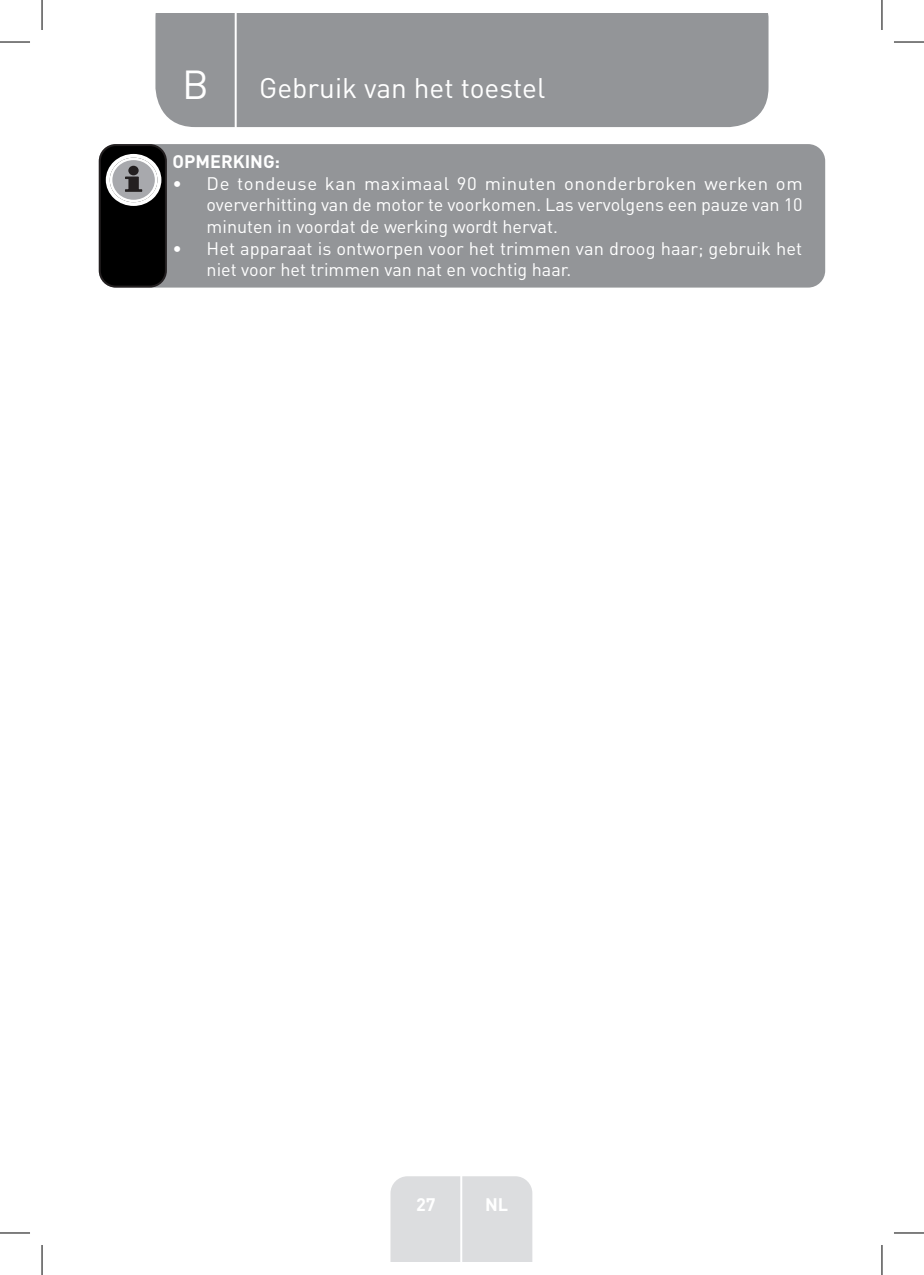
<style>
.page{position:relative;width:924px;height:1275px;background:#fff}
.page>*{position:absolute;margin:0;border:0;box-sizing:border-box;transform-origin:0 0}
.t1{font:40px "DIN Pro";color:#fff}
.TitreGauche__gabarit{font:28px "DIN Pro";color:#fff}
.t2{font:18px/21.6px "DIN Pro";color:#fff;text-align:justify}
.White_Text{font:700 18px "DIN Pro";color:#fff}
</style>
<div class="page">
<div style="left:155px;top:14px;width:613px;height:113px;background:#939598"></div>
<div style="left:390px;top:1176px;width:142px;height:85px;background:#dcdddf"></div>
<hr style="left:460px;top:1153px;width:2px;height:108px;background:#fff">
<hr style="left:234px;top:14px;width:2px;height:116px;background:#fff">
<div style="left:99px;top:144px;width:725px;height:143px;background:#939598;border-radius:17px"></div>
<div style="left:100px;top:145px;width:66px;height:141px;background:#000;border-radius:16px"></div>
<div style="left:99px;top:144px;width:68px;height:143px;border:2px solid #231f20;border-radius:16px"></div>
<svg style="left:106px;top:154px;width:55px;height:52px"></svg>
<div style="left:128px;top:166px;width:11px;height:9px;background:#231f20;border-radius:50%"></div>
<hr style="left:0;top:42px;width:30px;height:1px;background:#000">
<hr style="left:893px;top:42px;width:30px;height:1px;background:#000">
<hr style="left:0;top:1232px;width:30px;height:1px;background:#000">
<hr style="left:893px;top:1232px;width:30px;height:1px;background:#000">
<hr style="left:42px;top:0;width:1px;height:30px;background:#000">
<hr style="left:42px;top:1245px;width:1px;height:30px;background:#000">
<hr style="left:881px;top:0;width:1px;height:30px;background:#000">
<hr style="left:881px;top:1245px;width:1px;height:30px;background:#000">
<p class="t1" style="left:182px;top:57px;width:28px">B</p>
<p class="TitreGauche__gabarit" style="left:259px;top:69px;width:287px">Gebruik van het toestel</p>
<p class="White_Text" style="left:172px;top:149px;width:109px">OPMERKING:</p>
<p class="t2" style="left:206px;top:172px;width:597px;text-indent:-34px">• De tondeuse kan maximaal 90 minuten ononderbroken werken om oververhitting van de motor te voorkomen. Las vervolgens een pauze van 10 minuten in voordat de werking wordt hervat.</p>
<p class="t2" style="left:206px;top:237px;width:596px;text-indent:-34px">• Het apparaat is ontworpen voor het trimmen van droog haar; gebruik het niet voor het trimmen van nat en vochtig haar.</p>
<p class="White_Text" style="left:416px;top:1192px;width:21px">27</p>
<p class="White_Text" style="left:485px;top:1192px;width:25px">NL</p>
</div>
